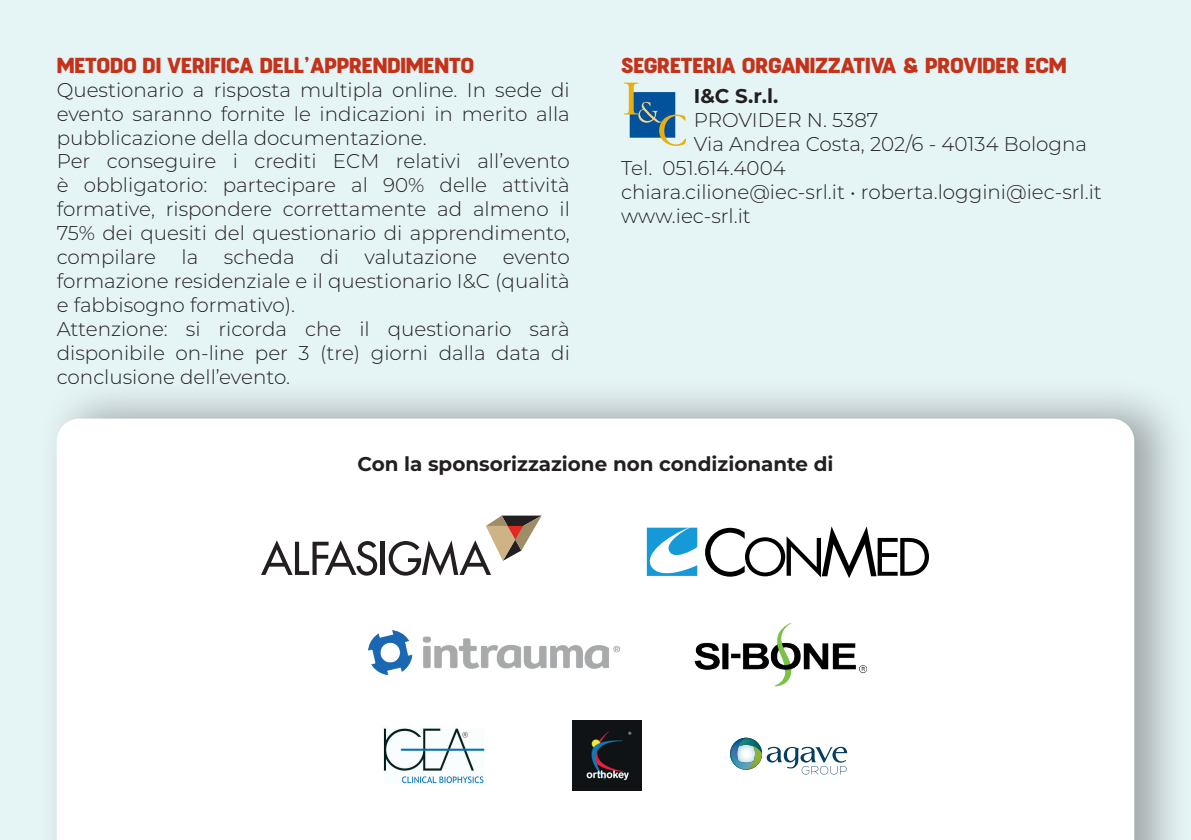
<style>
.page{position:relative;width:1191px;height:840px;background:#fff}
.page>*{position:absolute;margin:0;border:0;box-sizing:border-box;transform-origin:0 0}
.t1{font:700 21.8px "PP Fuji";color:#c5321a}
.t2{font:300 19.8px/23.8px "Montserrat";color:#231f20}
.t3{font:700 19.8px "Montserrat";color:#231f20}
</style>
<div class="page">
<div style="left:0;top:0;width:1191px;height:839px;background:#e5f4f5"></div>
<svg style="left:624px;top:83px;width:62px;height:63px"></svg>
<div style="left:38px;top:377px;width:1153px;height:462px;background:#231f20;opacity:.37"></div>
<div style="left:57px;top:418px;width:1077px;height:421px;background:#fff"></div>
<svg style="left:261px;top:540px;width:116px;height:35px;background:#b8b7b7"></svg>
<hr style="left:381px;top:541px;width:4px;height:33px;background:#231f20">
<svg style="left:389px;top:515px;width:153px;height:60px;background:#d2cdc9"></svg>
<svg style="left:643px;top:527px;width:54px;height:51px;background:#88cbea"></svg>
<svg style="left:705px;top:526px;width:224px;height:52px;background:#bbbbbc"></svg>
<img style="left:368px;top:629px;width:251px;height:45px">
<img style="left:687px;top:620px;width:182px;height:71px">
<img style="left:381px;top:723px;width:106px;height:63px">
<img style="left:572px;top:719px;width:69px;height:70px">
<svg style="left:730px;top:737px;width:117px;height:38px;background:#c6d7db"></svg>
<p class="t1" style="left:57px;top:52px;width:419px">METODO DI VERIFICA DELL’APPRENDIMENTO</p>
<p class="t2" style="left:57px;top:77px;width:514px">Questionario a risposta multipla online. In sede di evento saranno fornite le indicazioni in merito alla pubblicazione della documentazione.<br>Per conseguire i crediti ECM relativi all’evento è obbligatorio: partecipare al 90% delle attività formative, rispondere correttamente ad almeno il 75% dei quesiti del questionario di apprendimento, compilare</p>
<p class="t2" style="left:182px;top:244px;width:18px">la</p>
<p class="t2" style="left:224px;top:244px;width:72px">scheda</p>
<p class="t2" style="left:320px;top:244px;width:20px">di</p>
<p class="t2" style="left:364px;top:244px;width:114px">valutazione</p>
<p class="t2" style="left:57px;top:244px;width:514px;text-indent:446px">evento formazione residenziale e il questionario I&amp;C (qualità e fabbisogno formativo).<br>Attenzione: si ricorda che il questionario sarà disponibile on-line per 3 (tre) giorni dalla data di conclusione dell’evento.</p>
<p class="t1" style="left:621px;top:52px;width:447px">SEGRETERIA ORGANIZZATIVA &amp; PROVIDER ECM</p>
<p class="t3" style="left:694px;top:81px;width:86px">I&amp;C S.r.l.</p>
<p class="t2" style="left:694px;top:107px;width:186px">PROVIDER N. 5387</p>
<p class="t2" style="left:694px;top:131px;width:395px">Via Andrea Costa, 202/6 - 40134 Bologna</p>
<p class="t2" style="left:621px;top:155px;width:166px">Tel. 051.614.4004</p>
<p class="t2" style="left:621px;top:179px;width:482px">chiara.cilione@iec-srl.it • roberta.loggini@iec-srl.it</p>
<p class="t2" style="left:621px;top:203px;width:131px">www.iec-srl.it</p>
<p class="t3" style="left:357px;top:450px;width:477px">Con la sponsorizzazione non condizionante di</p>
</div>
